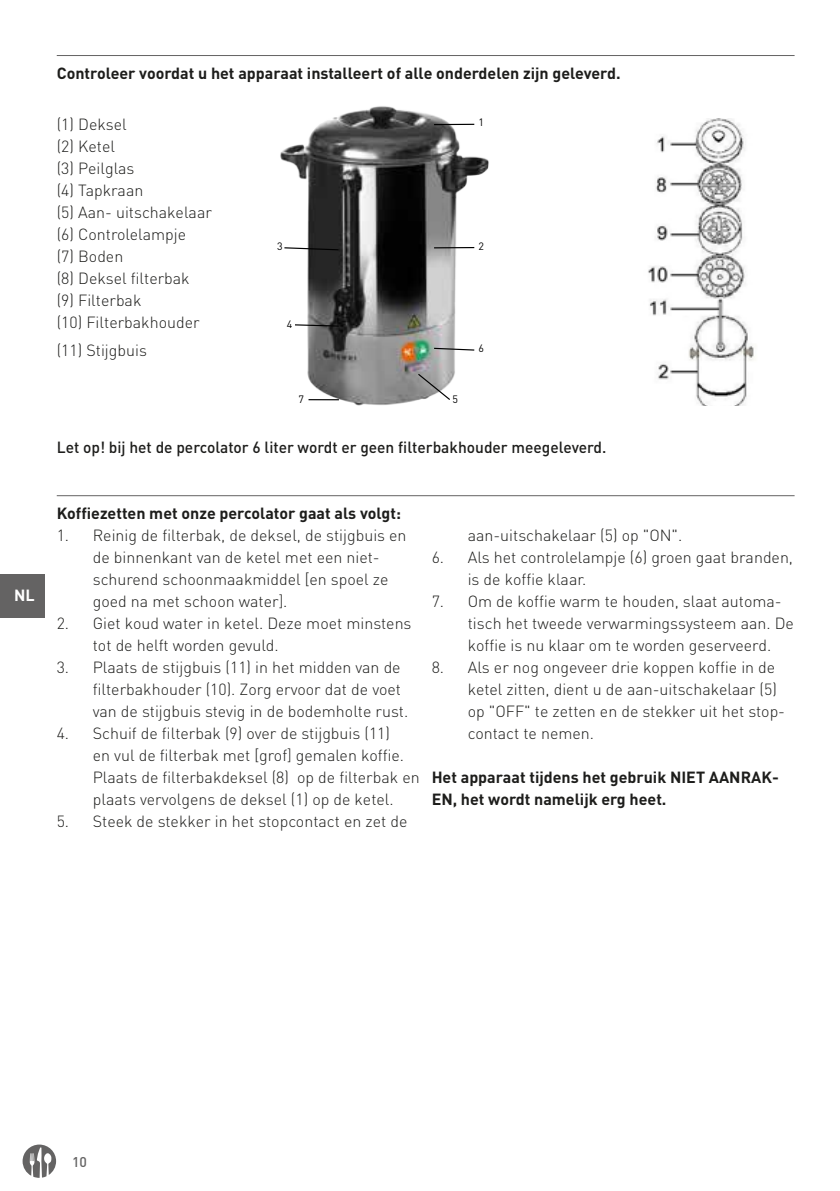
<style>
.page{position:relative;width:840px;height:1191px;background:#fff}
.page>*{position:absolute;margin:0;border:0;box-sizing:border-box;transform-origin:0 0}
.t1{font:300 16px/22px "DIN Pro";color:#1d1d1b}
.t2{font:700 16px/22px "DIN Pro";color:#1d1d1b}
.t3{font:500 16px "DIN Pro";color:#1d1d1b}
.t4{font:700 16px "DIN Pro";color:#fff}
.t5{font:500 14px "DIN Pro";color:#646363}
.t6{font:10.6px "DIN Pro";color:#000}
</style>
<div class="page">
<svg style="left:23px;top:1144px;width:33px;height:33px"></svg>
<div style="left:0;top:574px;width:44px;height:43px;background:#646363"></div>
<hr style="left:57px;top:55px;width:737px;height:1px;background:#646363">
<hr style="left:57px;top:495px;width:737px;height:1px;background:#646363">
<img style="left:280px;top:106px;width:209px;height:300px">
<svg style="left:416px;top:372px;width:35px;height:29px"></svg>
<svg style="left:432px;top:347px;width:43px;height:4px"></svg>
<hr style="left:434px;top:247px;width:40px;height:1px;background:#000">
<hr style="left:308px;top:399px;width:31px;height:1px;background:#000">
<svg style="left:293px;top:324px;width:47px;height:3px"></svg>
<svg style="left:283px;top:247px;width:56px;height:4px"></svg>
<hr style="left:434px;top:124px;width:40px;height:1px;background:#000">
<img style="left:648px;top:118px;width:106px;height:287px">
<p class="t4" style="left:14px;top:582px;width:22px">NL</p>
<p class="t2" style="left:57px;top:60px;width:565px">Controleer voordat u het apparaat installeert of alle onderdelen zijn geleverd.</p>
<p class="t1" style="left:57px;top:112px;width:157px">(1) Deksel<br>(2) Ketel<br>(3) Peilglas<br>(4) Tapkraan<br>(5) Aan- uitschakelaar (6) Controlelampje<br>(7) Boden<br>(8) Deksel filterbak<br>(9) Filterbak<br>(10) Filterbakhouder</p>
<p class="t1" style="left:57px;top:339px;width:92px">(11) Stijgbuis</p>
<p class="t6" style="left:478px;top:115px;width:7px">1</p>
<p class="t6" style="left:277px;top:239px;width:7px">3</p>
<p class="t6" style="left:478px;top:239px;width:7px">2</p>
<p class="t6" style="left:287px;top:317px;width:7px">4</p>
<p class="t6" style="left:478px;top:341px;width:7px">6</p>
<p class="t6" style="left:298px;top:392px;width:7px">7</p>
<p class="t6" style="left:452px;top:392px;width:7px">5</p>
<p class="t3" style="left:57px;top:434px;width:551px">Let op! bij het de percolator 6 liter wordt er geen filterbakhouder meegeleverd.</p>
<p class="t2" style="left:57px;top:500px;width:345px">Koffiezetten met onze percolator gaat als volgt:</p>
<p class="t1" style="left:93px;top:523px;width:315px;text-indent:-36px">1. Reinig de filterbak, de deksel, de stijgbuis en de binnenkant van de ketel met een niet&shy;schurend schoonmaakmiddel [en spoel ze goed na met schoon water].</p>
<p class="t1" style="left:93px;top:611px;width:320px;text-indent:-36px">2. Giet koud water in ketel. Deze moet minstens tot de helft worden gevuld.</p>
<p class="t1" style="left:93px;top:655px;width:317px;text-indent:-36px">3. Plaats de stijgbuis (11) in het midden van de filterbakhouder (10). Zorg ervoor dat de voet van de stijgbuis stevig in de bodemholte rust.</p>
<p class="t1" style="left:93px;top:721px;width:328px;text-indent:-36px">4. Schuif de filterbak (9) over de stijgbuis (11)<br>en vul de filterbak met [grof] gemalen koffie.<br>Plaats de filterbakdeksel (8) op de filterbak en plaats vervolgens de deksel (1) op de ketel.</p>
<p class="t1" style="left:57px;top:809px;width:352px">5. Steek de stekker in het stopcontact en zet de</p>
<p class="t1" style="left:467px;top:523px;width:216px">aan-uitschakelaar (5) op "ON".</p>
<p class="t1" style="left:467px;top:545px;width:327px;text-indent:-36px">6. Als het controlelampje (6) groen gaat branden, is de koffie klaar.</p>
<p class="t1" style="left:467px;top:589px;width:327px;text-indent:-36px">7. Om de koffie warm te houden, slaat automa&shy;tisch het tweede verwarmingssysteem aan. De koffie is nu klaar om te worden geserveerd.</p>
<p class="t1" style="left:467px;top:655px;width:319px;text-indent:-36px">8. Als er nog ongeveer drie koppen koffie in de ketel zitten, dient u de aan-uitschakelaar (5) op "OFF" te zetten en de stekker uit het stop&shy;contact te nemen.</p>
<p class="t2" style="left:431px;top:764px;width:348px">Het apparaat tijdens het gebruik NIET AANRAK-<br>EN, het wordt namelijk erg heet.</p>
<p class="t5" style="left:72px;top:1150px;width:16px">10</p>
</div>
